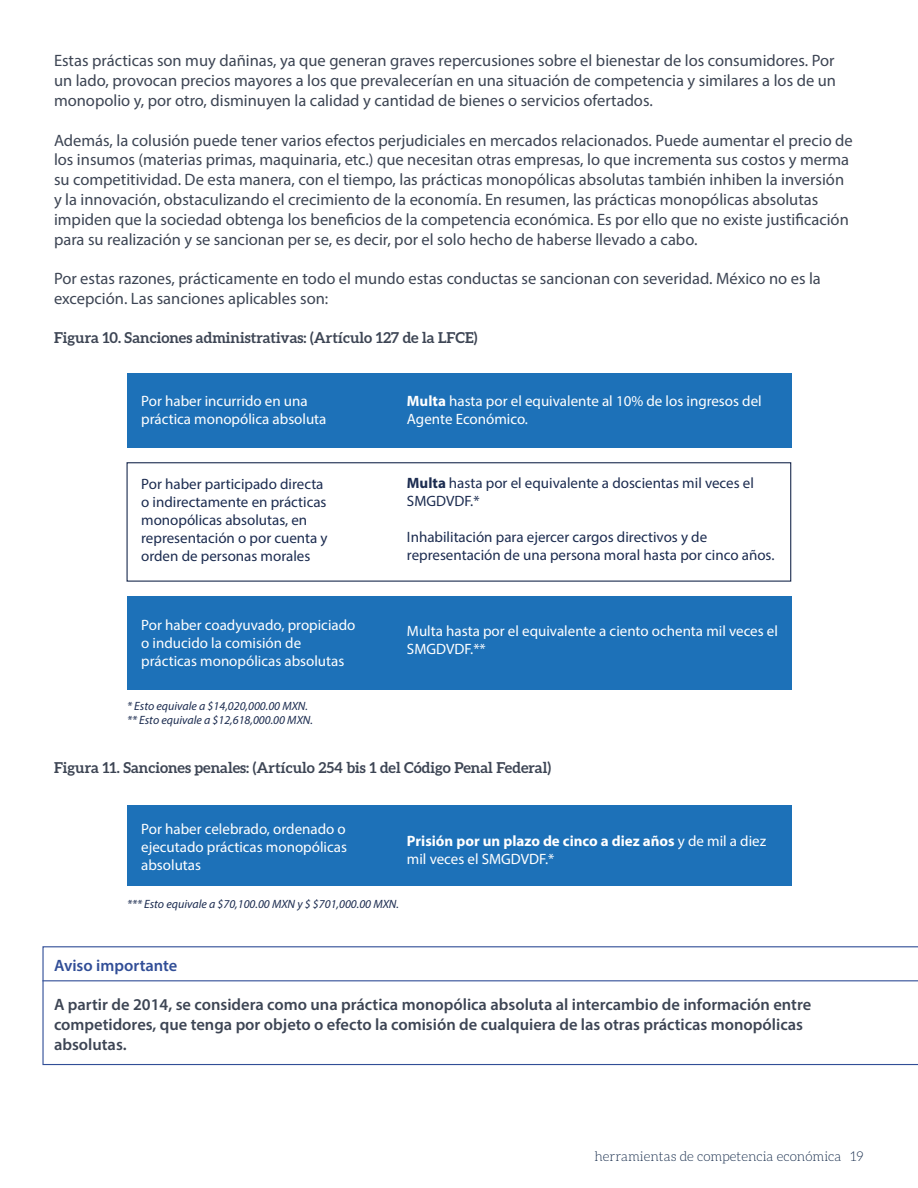
<style>
.page{position:relative;width:918px;height:1188px;background:#fff}
.page>*{position:absolute;margin:0;border:0;box-sizing:border-box;transform-origin:0 0}
.t1{font:16.5px/19.8px "Myriad Pro";color:#3d4554}
.t2{font:600 16.5px/19.8px "Myriad Pro";color:#3d4554}
.t3{font:600 16.5px "Myriad Pro";color:#314e97}
.t4{font:15px/18px "Myriad Pro";color:#fff}
.t5{font:15px/18px "Myriad Pro";color:#1c2c50}
.t6{font:700 15px "Aleo";color:#3d4554}
.t7{font:700 15px/18px "Myriad Pro";color:#fff}
.t8{font:300 13.5px "Aleo";color:#1b304f}
.t9{font:italic 12px/14.4px "Myriad Pro";color:#1c2c50}
.s1{font-weight:700}
.s2{font-weight:400}
</style>
<div class="page">
<div style="left:127px;top:373px;width:664px;height:75px;background:#1d71b8"></div>
<div style="left:127px;top:596px;width:664px;height:94px;background:#1d71b8"></div>
<div style="left:127px;top:805px;width:664px;height:80px;background:#1d71b8"></div>
<div style="left:127px;top:462px;width:664px;height:120px;border:1px solid #1c2c50"></div>
<svg style="left:42px;top:946px;width:876px;height:119px"></svg>
<hr style="left:42px;top:980px;width:876px;height:1px;background:#314e97">
<p class="t1" style="left:54px;top:51px;width:784px;text-align:justify">Estas prácticas son muy dañinas, ya que generan graves repercusiones sobre el bienestar de los consumidores. Por un lado, provocan precios mayores a los que prevalecerían en una situación de competencia y similares a los de un monopolio y, por otro, disminuyen la calidad y cantidad de bienes o servicios ofertados.</p>
<p class="t1" style="left:54px;top:130px;width:800px">Además, la colusión puede tener varios efectos perjudiciales en mercados relacionados. Puede aumentar el precio de los insumos (materias primas, maquinaria, etc.) que necesitan otras empresas, lo que incrementa sus costos y merma su competitividad. De esta manera, con el tiempo, las prácticas monopólicas absolutas también inhiben la inversión y la innovación, obstaculizando el crecimiento de la economía. En resumen, las prácticas monopólicas absolutas impiden que la sociedad obtenga los beneficios de la competencia económica. Es por ello que no existe justificación para su realización y se sancionan per se, es decir, por el solo hecho de haberse llevado a cabo.</p>
<p class="t1" style="left:54px;top:268px;width:768px">Por estas razones, prácticamente en todo el mundo estas conductas se sancionan con severidad. México no es la excepción. Las sanciones aplicables son:</p>
<p class="t6" style="left:54px;top:328px;width:425px">Figura 10. Sanciones administrativas: (Artículo 127 de la LFCE)</p>
<p class="t4" style="left:141px;top:392px;width:187px">Por haber incurrido en una práctica monopólica absoluta</p>
<p class="t5" style="left:141px;top:474px;width:188px">Por haber participado directa o indirectamente en prácticas monopólicas absolutas, en representación o por cuenta y orden de personas morales</p>
<p class="t4" style="left:141px;top:616px;width:216px">Por haber coadyuvado, propiciado o inducido la comisión de prácticas monopólicas absolutas</p>
<p class="t9" style="left:127px;top:698px;width:187px">* Esto equivale a $14,020,000.00 MXN. ** Esto equivale a $12,618,000.00 MXN.</p>
<p class="t4" style="left:407px;top:392px;width:356px"><span class="s1">Multa</span> hasta por el equivalente al 10% de los ingresos del<br>Agente Económico.</p>
<p class="t5" style="left:407px;top:474px;width:348px"><span class="s1">Multa</span> hasta por el equivalente a doscientas mil veces el<br>SMGDVDF.*</p>
<p class="t5" style="left:407px;top:528px;width:369px">Inhabilitación para ejercer cargos directivos y de representación de una persona moral hasta por cinco años.</p>
<p class="t4" style="left:407px;top:622px;width:373px">Multa hasta por el equivalente a ciento ochenta mil veces el<br>SMGDVDF.**</p>
<p class="t6" style="left:54px;top:759px;width:499px">Figura 11. Sanciones penales: (Artículo 254 bis 1 del Código Penal Federal)</p>
<p class="t4" style="left:141px;top:819px;width:207px;text-align:justify">Por haber celebrado, ordenado o ejecutado prácticas monopólicas absolutas</p>
<p class="t7" style="left:407px;top:832px;width:361px">Prisión por un plazo de cinco a diez años <span class="s2">y de mil a diez mil veces el SMGDVDF.*</span></p>
<p class="t9" style="left:127px;top:896px;width:274px">*** Esto equivale a $70,100.00 MXN y $ $701,000.00 MXN.</p>
<p class="t3" style="left:54px;top:955px;width:125px">Aviso importante</p>
<p class="t2" style="left:54px;top:994px;width:759px">A partir de 2014, se considera como una práctica monopólica absoluta al intercambio de información entre competidores, que tenga por objeto o efecto la comisión de cualquiera de las otras prácticas monopólicas absolutas.</p>
<p class="t8" style="left:594px;top:1149px;width:271px">herramientas de competencia económica 19</p>
</div>
